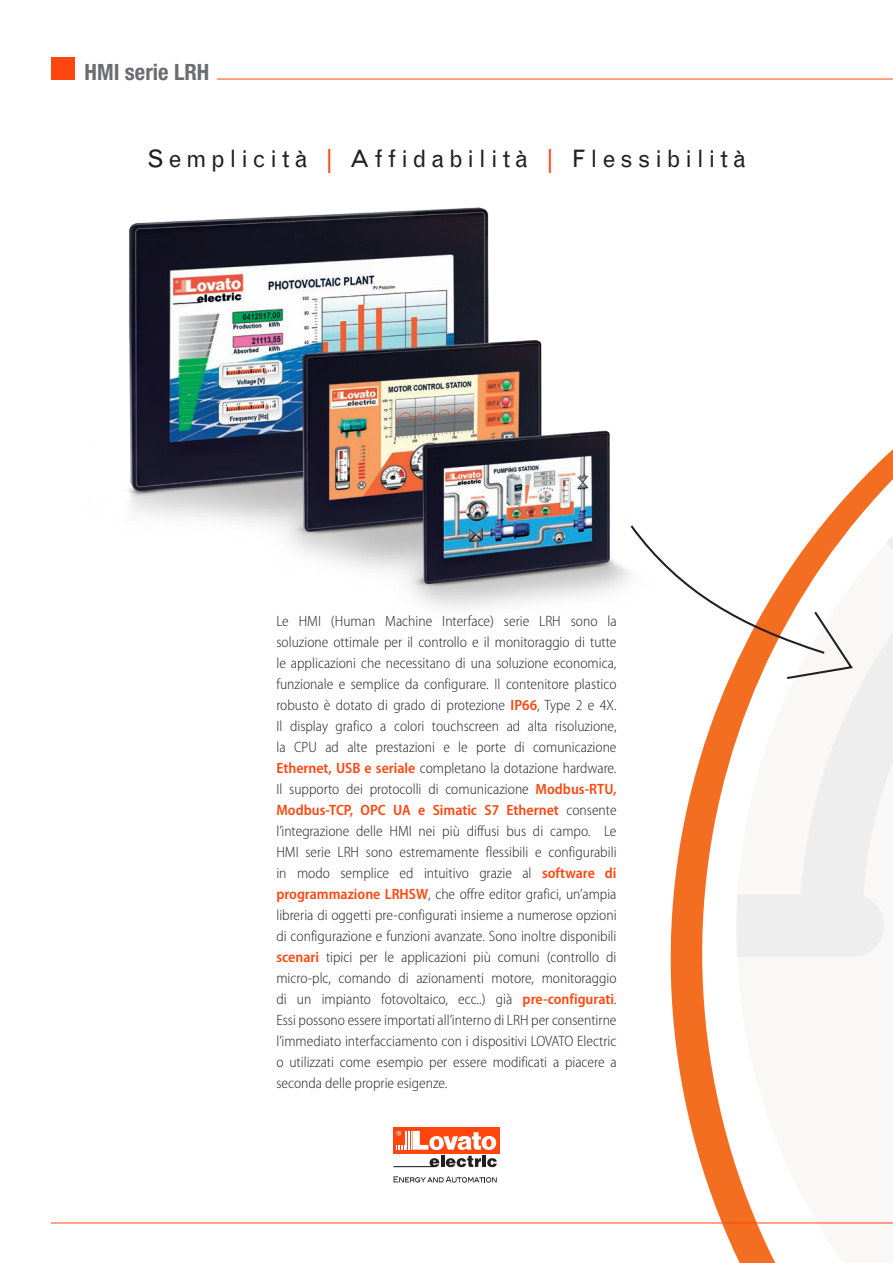
<style>
.page{position:relative;width:893px;height:1263px;background:#fff}
.page>*{position:absolute;margin:0;border:0;box-sizing:border-box;transform-origin:0 0}
.t1{font:24px "Grotesque";letter-spacing:.2em;color:#231f20}
.t2{font:700 condensed 22.5px "Helvetica Neue LT";color:#6c6d70}
.t3{font:300 semi-condensed 15px/21px "Myriad Pro";color:#231f20;text-align:justify}
.s1{color:#ff460f}
.s2{font-weight:600;color:#ff460f}
</style>
<div class="page">
<svg style="left:521px;top:680px;width:215px;height:575px"></svg>
<svg style="left:736px;top:1167px;width:157px;height:96px"></svg>
<svg style="left:736px;top:449px;width:157px;height:508px"></svg>
<hr style="left:217px;top:79px;width:676px;height:1px;background:#ff460f">
<div style="left:393px;top:1127px;width:107px;height:26px;background:#ff460f"></div>
<svg style="left:393px;top:1131px;width:104px;height:36px"></svg>
<svg style="left:394px;top:1176px;width:103px;height:6px"></svg>
<div style="left:51px;top:57px;width:24px;height:23px;background:#ff460f"></div>
<svg style="left:691px;top:523px;width:164px;height:157px"></svg>
<hr style="left:51px;top:1222px;width:842px;height:1px;background:#ff460f">
<img style="left:128px;top:207px;width:563px;height:401px">
<h2 class="t2" style="left:85px;top:58px;width:126px">HMI serie LRH</h2>
<h1 class="t1" style="left:147px;top:144px;width:600px">Semplicità <span class="s1">|</span> Affidabilità <span class="s1">|</span> Flessibilità</h1>
<p class="t3" style="left:276px;top:610px;width:342px">Le HMI (Human Machine Interface) serie LRH sono la soluzione ottimale per il controllo e il monitoraggio di tutte le applicazioni che necessitano di una soluzione economica, funzionale e semplice da configurare. Il contenitore plastico robusto è dotato di grado di protezione <span class="s2">IP66</span>, Type 2 e 4X.<br>Il display grafico a colori touchscreen ad alta risoluzione, la CPU ad alte prestazioni e le porte di comunicazione <span class="s2">Ethernet, USB e seriale</span> completano la dotazione hardware.<br>Il supporto dei protocolli di comunicazione <span class="s2">Modbus-RTU, Modbus-TCP, OPC UA e Simatic S7 Ethernet</span> consente l’integrazione delle HMI nei più diffusi bus di campo. Le HMI serie LRH sono estremamente flessibili e configurabili in modo semplice ed intuitivo grazie al <span class="s2">software di programmazione LRHSW</span>, che offre editor grafici, un’ampia libreria di oggetti pre-configurati insieme a numerose opzioni di configurazione e funzioni avanzate. Sono inoltre disponibili <span class="s2">scenari</span> tipici per le applicazioni più comuni (controllo di micro-plc, comando di azionamenti motore, monitoraggio di un impianto fotovoltaico, ecc..) già <span class="s2">pre-configurati</span>.<br>Essi possono essere importati all’interno di LRH per consentirne l’immediato interfacciamento con i dispositivi LOVATO Electric o utilizzati come esempio per essere modificati a piacere a seconda delle proprie esigenze.</p>
</div>
